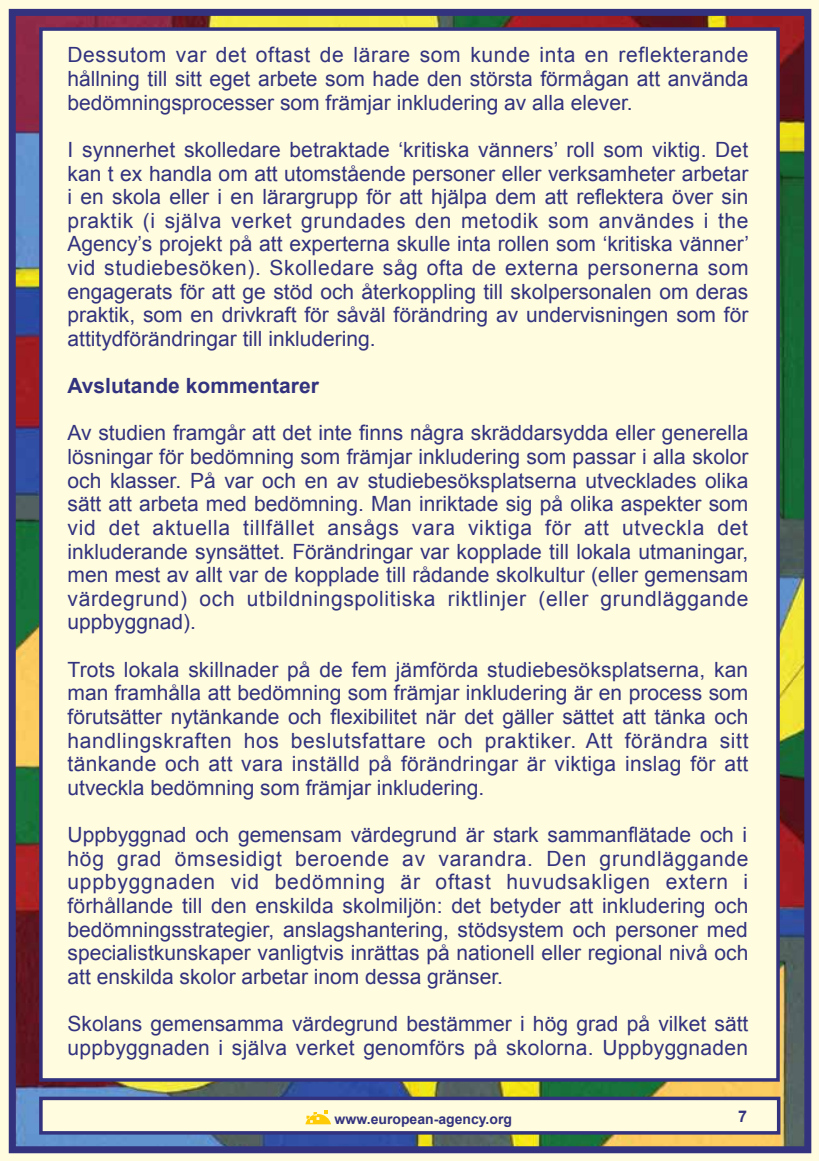
<style>
.page{position:relative;width:819px;height:1161px;background:#fff}
.page>*{position:absolute;margin:0;border:0;box-sizing:border-box;transform-origin:0 0}
.t1{font:21px/23.6px "Arial";color:#32327f;text-align:justify}
.t2{font:700 21px "Arial";color:#32327f}
.t3{font:700 16.1px "Arial";color:#32327f}
.t4{font:700 14px "Arial";color:#32327f}
</style>
<div class="page">
<img style="left:17px;top:17px;width:786px;height:1128px">
<div style="left:0;top:0;width:819px;height:12px;background:#fffcdf"></div>
<div style="left:807px;top:0;width:12px;height:1161px;background:#fffcdf"></div>
<div style="left:0;top:1150px;width:819px;height:11px;background:#fffcdf"></div>
<div style="left:0;top:0;width:12px;height:1161px;background:#fffcdf"></div>
<div style="left:9px;top:9px;width:802px;height:1144px;border:7px solid #32327f"></div>
<div style="left:39px;top:27px;width:740px;height:1054px;background:#fffcdf;border:4px solid #32327f"></div>
<div style="left:39px;top:1096px;width:741px;height:38px;background:#fffcdf;border:4px solid #32327f"></div>
<svg style="left:305px;top:1111px;width:26px;height:13px"></svg>
<p class="t1" style="left:67px;top:43px;width:682px">Dessutom var det oftast de lärare som kunde inta en reflekterande hållning till sitt eget arbete som hade den största förmågan att använda bedömningsprocesser som främjar inkludering av alla elever.</p>
<p class="t1" style="left:67px;top:138px;width:683px">I synnerhet skolledare betraktade ‘kritiska vänners’ roll som viktig. Det kan t ex handla om att utomstående personer eller verksamheter arbetar i en skola eller i en lärargrupp för att hjälpa dem att reflektera över sin praktik (i själva verket grundades den metodik som användes i the Agency’s projekt på att experterna skulle inta rollen som ‘kritiska vänner’ vid studiebesöken). Skolledare såg ofta de externa personerna som engagerats för att ge stöd och återkoppling till skolpersonalen om deras praktik, som en drivkraft för såväl förändring av undervisningen som för attitydförändringar till inkludering.</p>
<p class="t2" style="left:67px;top:372px;width:253px">Avslutande kommentarer</p>
<p class="t1" style="left:67px;top:421px;width:682px">Av studien framgår att det inte finns några skräddarsydda eller generella lösningar för bedömning som främjar inkludering som passar i alla skolor och klasser. På var och en av studiebesöksplatserna utvecklades olika sätt att arbeta med bedömning. Man inriktade sig på olika aspekter som vid det aktuella tillfället ansågs vara viktiga för att utveckla det inkluderande synsättet. Förändringar var kopplade till lokala utmaningar, men mest av allt var de kopplade till rådande skolkultur (eller gemensam värdegrund) och utbildningspolitiska riktlinjer (eller grundläggande uppbyggnad).</p>
<p class="t1" style="left:67px;top:658px;width:682px">Trots lokala skillnader på de fem jämförda studiebesöksplatserna, kan man framhålla att bedömning som främjar inkludering är en process som förutsätter nytänkande och flexibilitet när det gäller sättet att tänka och handlingskraften hos beslutsfattare och praktiker. Att förändra sitt tänkande och att vara inställd på förändringar är viktiga inslag för att utveckla bedömning som främjar inkludering.</p>
<p class="t1" style="left:67px;top:823px;width:682px">Uppbyggnad och gemensam värdegrund är stark sammanflätade och i hög grad ömsesidigt beroende av varandra. Den grundläggande uppbyggnaden vid bedömning är oftast huvudsakligen extern i förhållande till den enskilda skolmiljön: det betyder att inkludering och bedömningsstrategier, anslagshantering, stödsystem och personer med specialistkunskaper vanligtvis inrättas på nationell eller regional nivå och att enskilda skolor arbetar inom dessa gränser.</p>
<p class="t1" style="left:67px;top:1012px;width:682px">Skolans gemensamma värdegrund bestämmer i hög grad på vilket sätt uppbyggnaden i själva verket genomförs på skolorna. Uppbyggnaden</p>
<p class="t4" style="left:334px;top:1110px;width:179px">www.european-agency.org</p>
<p class="t3" style="left:738px;top:1106px;width:10px">7</p>
</div>
